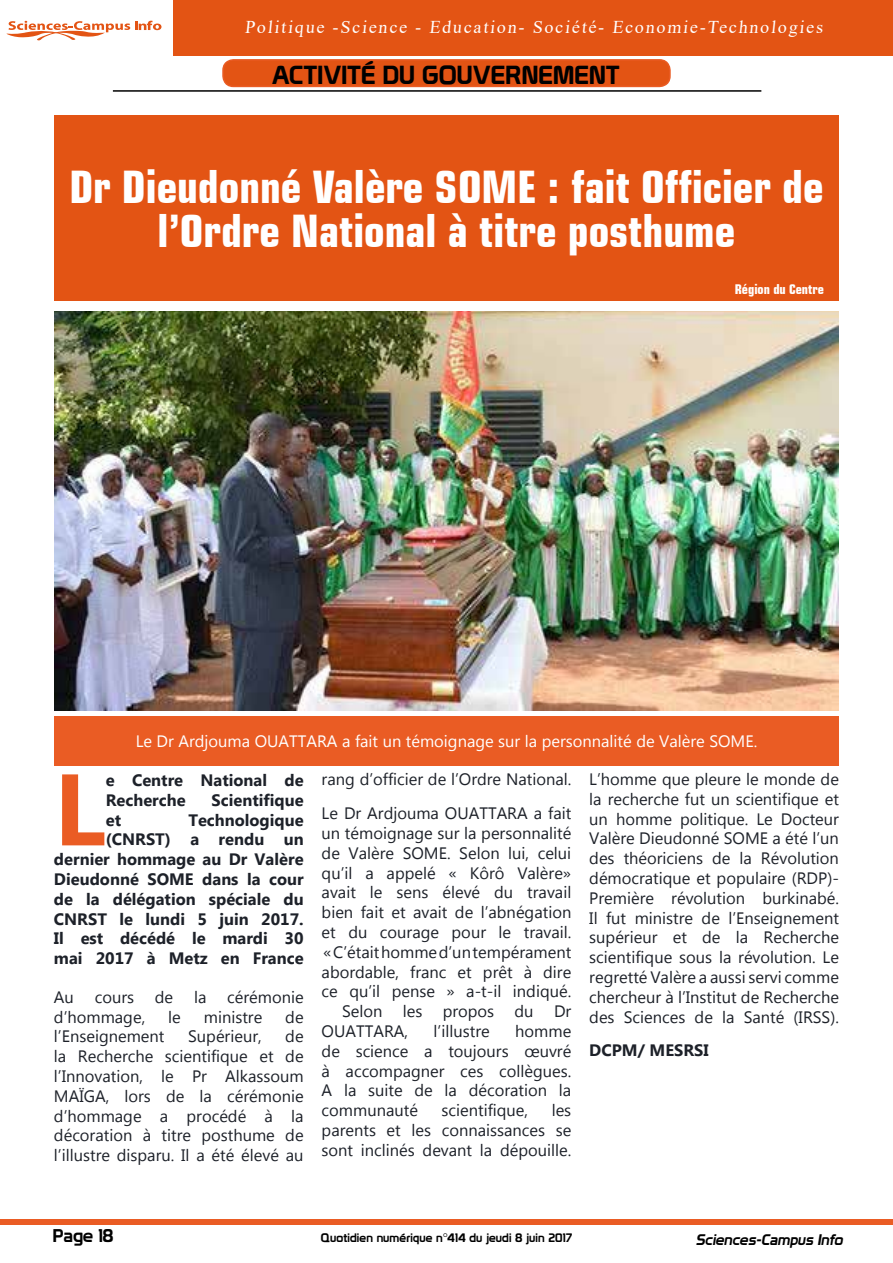
<style>
.page{position:relative;width:893px;height:1263px;background:#fff}
.page>*{position:absolute;margin:0;border:0;box-sizing:border-box;transform-origin:0 0}
.t1{font:700 101.4px "Myanmar Text";color:#ea5c24}
.t2{font:700 condensed 45px/43.5px "Square 721 BT";color:#fff;text-align:center}
.t3{font:25.5px "Prototype";color:#000}
.t4{font:18px "Times New Roman";color:#fff}
.t5{font:18px "Prototype";color:#000}
.t6{font:16.5px/19.8px "Myanmar Text";color:#1d2129;text-align:justify}
.t7{font:700 16.5px/19.8px "Myanmar Text";color:#1d2129}
.t8{font:16.5px "Myanmar Text";color:#fff}
.t9{font:italic 15px "Prototype";color:#000}
.t10{font:700 condensed 13.5px "Square 721 BT";color:#fff}
.t11{font:12px "Prototype";letter-spacing:.01em;color:#000}
</style>
<div class="page">
<div style="left:1px;top:1219px;width:892px;height:6px;background:#ea5c24"></div>
<hr style="left:113px;top:90px;width:648px;height:2px;background:#000">
<div style="left:223px;top:60px;width:447px;height:26px;background:#e35414;border-radius:10px"></div>
<div style="left:222px;top:59px;width:449px;height:28px;border:2px solid #ea5c24;border-radius:10px"></div>
<svg style="left:6px;top:21px;width:155px;height:20px"></svg>
<div style="left:173px;top:0;width:720px;height:55px;background:#e35414"></div>
<div style="left:54px;top:115px;width:785px;height:186px;background:#e35414"></div>
<img style="left:54px;top:311px;width:785px;height:399px">
<div style="left:54px;top:716px;width:785px;height:50px;background:#ea5c24"></div>
<p class="t4" style="left:245px;top:14px;width:582px">Politique -Science - Education- Société- Economie-Technologies</p>
<h3 class="t3" style="left:272px;top:59px;width:350px">ACTIVITÉ DU GOUVERNEMENT</h3>
<h2 class="t2" style="left:69px;top:165px;width:756px">Dr Dieudonné Valère SOME : fait Officier de l’Ordre National à titre posthume</h2>
<p class="t10" style="left:735px;top:281px;width:91px">Région du Centre</p>
<p class="t8" style="left:136px;top:731px;width:623px">Le Dr Ardjouma OUATTARA a fait un témoignage sur la personnalité de Valère SOME.</p>
<h1 class="t1" style="left:54px;top:751px;width:53px">L</h1>
<p class="t7" style="left:106px;top:770px;width:199px">e Centre National de<br>Recherche</p>
<p class="t7" style="left:212px;top:790px;width:94px">Scientifique</p>
<p class="t7" style="left:54px;top:810px;width:251px;text-align:right">Technologique<br>(CNRST) a rendu un dernier hommage au Dr Valère<br>Dieudonné SOME dans la cour de la délégation spéciale du<br>CNRST le lundi 5 juin 2017.<br>Il est décédé le mardi 30 mai 2017 à Metz en France</p>
<p class="t6" style="left:54px;top:987px;width:21px">Au</p>
<p class="t6" style="left:95px;top:987px;width:41px">cours</p>
<p class="t6" style="left:155px;top:987px;width:20px">de</p>
<p class="t6" style="left:194px;top:987px;width:14px">la</p>
<p class="t6" style="left:227px;top:987px;width:78px">cérémonie</p>
<p class="t6" style="left:54px;top:1007px;width:93px">d’hommage,</p>
<p class="t6" style="left:168px;top:1007px;width:14px">le</p>
<p class="t6" style="left:204px;top:1007px;width:60px">ministre</p>
<p class="t6" style="left:285px;top:1007px;width:20px">de</p>
<p class="t6" style="left:54px;top:1027px;width:112px">l’Enseignement</p>
<p class="t6" style="left:188px;top:1027px;width:75px">Supérieur,</p>
<p class="t7" style="left:106px;top:810px;width:17px">et</p>
<p class="t6" style="left:54px;top:1027px;width:251px;text-indent:231px">de la Recherche scientifique et de l’Innovation, le Pr Alkassoum MAÏGA, lors de la cérémonie d’hommage a procédé à la décoration à titre posthume de l’illustre disparu. Il a été élevé au</p>
<p class="t6" style="left:322px;top:762px;width:251px;line-height:34px">rang d’officier de l’Ordre National.<br>Le Dr Ardjouma OUATTARA a fait</p>
<p class="t6" style="left:322px;top:823px;width:251px">un témoignage sur la personnalité</p>
<p class="t6" style="left:322px;top:843px;width:251px">de Valère SOME. Selon lui, celui</p>
<p class="t6" style="left:322px;top:863px;width:251px">qu’il a appelé « Kôrô Valère»</p>
<p class="t6" style="left:322px;top:883px;width:251px">avait le sens élevé du travail</p>
<p class="t6" style="left:322px;top:902px;width:251px">bien fait et avait de l’abnégation</p>
<p class="t6" style="left:322px;top:922px;width:251px">et du courage pour le travail.</p>
<p class="t6" style="left:323px;top:942px;width:250px">« C’était homme d’un tempérament</p>
<p class="t6" style="left:322px;top:962px;width:251px">abordable, franc et prêt à dire</p>
<p class="t6" style="left:322px;top:982px;width:251px">ce qu’il pense » a-t-il indiqué.</p>
<p class="t6" style="left:342px;top:1001px;width:231px">Selon les propos du Dr</p>
<p class="t6" style="left:322px;top:1021px;width:88px">OUATTARA,</p>
<p class="t6" style="left:434px;top:1021px;width:58px">l’illustre</p>
<p class="t6" style="left:322px;top:1021px;width:251px;text-indent:194px">homme de science a toujours œuvré à accompagner ces collègues.<br>A la suite de la décoration la communauté</p>
<p class="t6" style="left:442px;top:1100px;width:88px">scientifique,</p>
<p class="t6" style="left:322px;top:1100px;width:251px;text-indent:230px">les parents et les connaissances se sont inclinés devant la dépouille.</p>
<p class="t6" style="left:589px;top:769px;width:251px">L’homme que pleure le monde de la recherche fut un scientifique et un homme politique. Le Docteur Valère Dieudonné SOME a été l’un des théoriciens de la Révolution démocratique et populaire (RDP)- Première révolution burkinabé.<br>Il fut ministre de l’Enseignement supérieur et de la Recherche scientifique sous la révolution. Le regretté Valère a aussi servi comme chercheur à l’Institut de Recherche des Sciences de la Santé (IRSS).</p>
<p class="t7" style="left:589px;top:1040px;width:121px">DCPM/ MESRSI</p>
<p class="t5" style="left:53px;top:1225px;width:62px">Page 18</p>
<p class="t11" style="left:321px;top:1230px;width:253px">Quotidien numérique n°414 du jeudi 8 juin 2017</p>
<p class="t9" style="left:696px;top:1231px;width:152px">Sciences-Campus Info</p>
</div>
